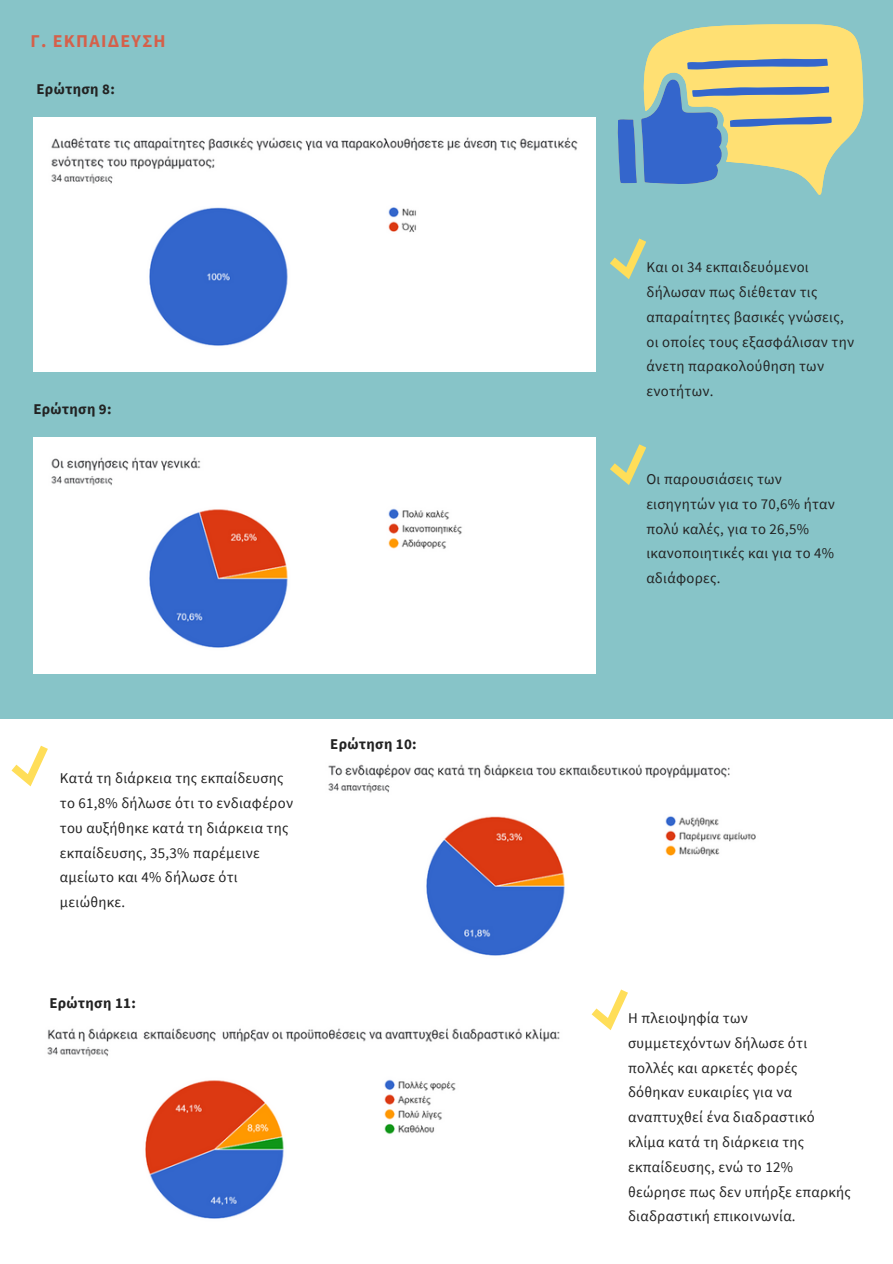
<style>
.page{position:relative;width:893px;height:1264px;background:#fff}
.page>*{position:absolute;margin:0;border:0;box-sizing:border-box;transform-origin:0 0}
.t1{font:700 18px "Source Sans Pro";letter-spacing:.07em;color:#d5604a}
.t2{font:14.85px/24.8px "Source Sans Pro";letter-spacing:.02em;color:#222}
.t3{font:700 14.85px "Source Sans Pro";letter-spacing:.02em;color:#222}
</style>
<div class="page">
<div style="left:0;top:0;width:892px;height:718px;background:#87c4c8"></div>
<img style="left:33px;top:118px;width:562px;height:254px">
<img style="left:33px;top:437px;width:562px;height:236px">
<svg style="left:617px;top:24px;width:246px;height:171px"></svg>
<img style="left:328px;top:764px;width:428px;height:192px">
<img style="left:47px;top:1028px;width:513px;height:191px">
<svg style="left:610px;top:238px;width:35px;height:41px"></svg>
<svg style="left:610px;top:444px;width:35px;height:41px"></svg>
<svg style="left:12px;top:745px;width:35px;height:41px"></svg>
<svg style="left:591px;top:989px;width:36px;height:41px"></svg>
<p class="t1" style="left:31px;top:29px;width:136px">Γ. ΕΚΠΑΙΔΕΥΣΗ</p>
<p class="t3" style="left:37px;top:79px;width:80px">Ερώτηση 8:</p>
<p class="t3" style="left:33px;top:399px;width:80px">Ερώτηση 9:</p>
<p class="t2" style="left:60px;top:765px;width:235px">Κατά τη διάρκεια της εκπαίδευσης το 61,8% δήλωσε ότι το ενδιαφέρον του αυξήθηκε κατά τη διάρκεια της εκπαίδευσης, 35,3% παρέμεινε αμείωτο και 4% δήλωσε ότι μειώθηκε.</p>
<p class="t3" style="left:49px;top:993px;width:88px">Ερώτηση 11:</p>
<p class="t3" style="left:330px;top:734px;width:88px">Ερώτηση 10:</p>
<p class="t2" style="left:646px;top:254px;width:209px">Και οι 34 εκπαιδευόμενοι δήλωσαν πως διέθεταν τις απαραίτητες βασικές γνώσεις, οι οποίες τους εξασφάλισαν την άνετη παρακολούθηση των ενοτήτων.</p>
<p class="t2" style="left:646px;top:466px;width:190px">Οι παρουσιάσεις των εισηγητών για το 70,6% ήταν πολύ καλές, για το 26,5% ικανοποιητικές και για το 4% αδιάφορες.</p>
<p class="t2" style="left:628px;top:1005px;width:224px">Η πλειοψηφία των συμμετεχόντων δήλωσε ότι πολλές και αρκετές φορές δόθηκαν ευκαιρίες για να αναπτυχθεί ένα διαδραστικό κλίμα κατά τη διάρκεια της εκπαίδευσης, ενώ το 12% θεώρησε πως δεν υπήρξε επαρκής διαδραστική επικοινωνία.</p>
</div>
